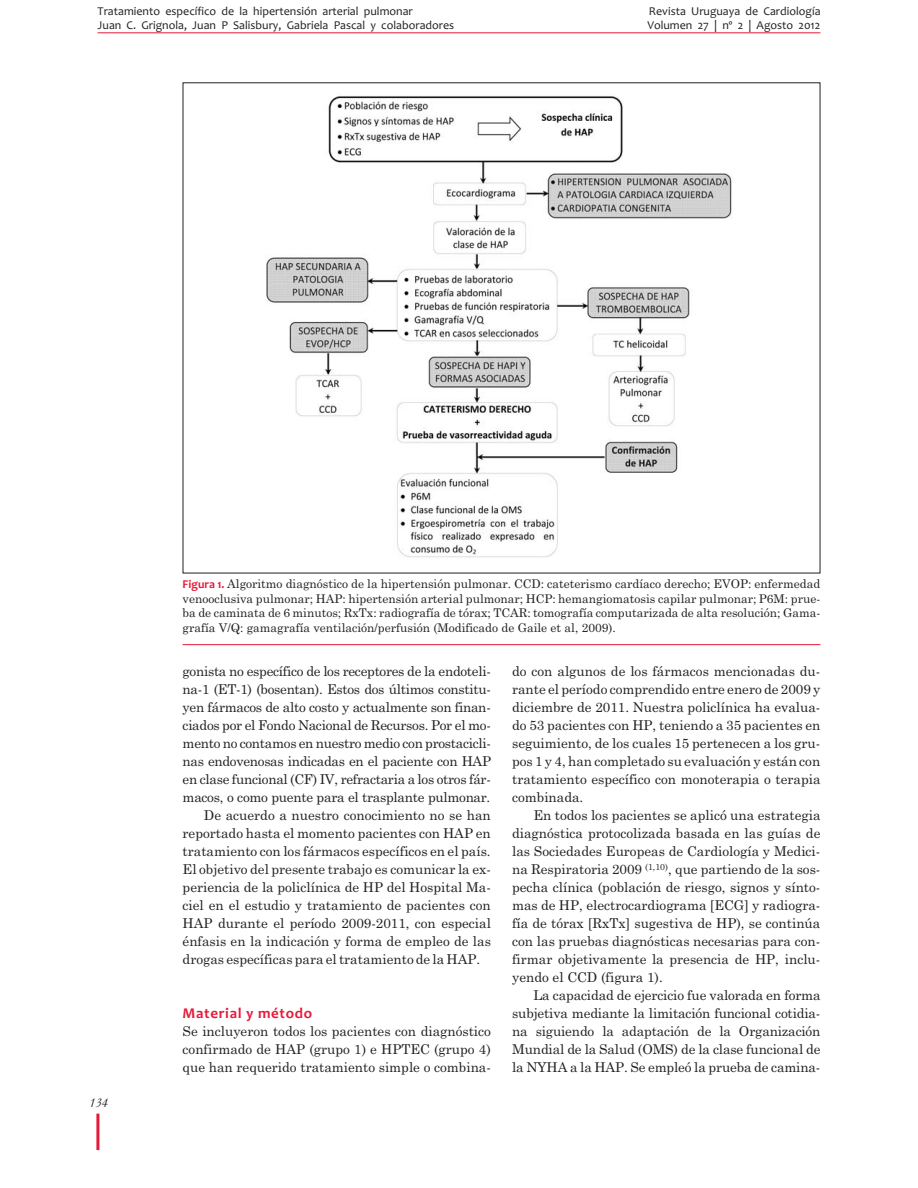
<style>
.page{position:relative;width:918px;height:1188px;background:#fff}
.page>*{position:absolute;margin:0;border:0;box-sizing:border-box;transform-origin:0 0}
.t1{font:700 15px "Candara";letter-spacing:.045em;color:#e71939}
.t2{font:13.5px/18px "Century Schoolbook";color:#231f20;text-align:justify}
.t3{font:13.5px "Century Schoolbook";letter-spacing:-.02em;color:#231f20}
.t4{font:italic 13.5px "Garamond";color:#231f20}
.t5{font:12px/14.7px "Century Schoolbook";color:#231f20;text-align:justify}
.t6{font:12px "Candara";color:#231f20}
.s1{font-family:"Candara";font-weight:700;color:#e71939}
</style>
<div class="page">
<hr style="left:96px;top:1114px;width:3px;height:36px;background:#e71939">
<hr style="left:98px;top:33px;width:722px;height:1px;background:#e71939">
<img style="left:266px;top:96px;width:466px;height:462px">
<hr style="left:183px;top:644px;width:637px;height:1px;background:#e71939">
<p class="t6" style="left:98px;top:6px;width:317px">Tratamiento específico de la hipertensión arterial pulmonar</p>
<p class="t6" style="left:649px;top:6px;width:173px">Revista Uruguaya de Cardiología</p>
<p class="t6" style="left:98px;top:21px;width:358px">Juan C. Grignola, Juan P Salisbury, Gabriela Pascal y colaboradores</p>
<p class="t6" style="left:647px;top:21px;width:174px">Volumen 27 | nº 2 | Agosto 2012</p>
<p class="t5" style="left:183px;top:578px;width:639px"><span class="s1">Figura 1.</span> Algoritmo diagnóstico de la hipertensión pulmonar. CCD: cateterismo cardíaco derecho; EVOP: enfermedad venooclusiva pulmonar; HAP: hipertensión arterial pulmonar; HCP: hemangiomatosis capilar pulmonar; P6M: prue&shy;ba de caminata de 6 minutos; RxTx: radiografía de tórax; TCAR: tomografía computarizada de alta resolución; Gama&shy;grafía V/Q: gamagrafía ventilación/perfusión (Modificado de Gaile et al, 2009).</p>
<p class="t4" style="left:89px;top:1098px;width:20px">134</p>
<p class="t3" style="left:183px;top:666px;width:310px">gonista no específico de los receptores de la endoteli-</p>
<p class="t3" style="left:183px;top:684px;width:310px">na-1 (ET-1) (bosentan). Estos dos últimos constitu-</p>
<p class="t3" style="left:183px;top:702px;width:310px">yen fármacos de alto costo y actualmente son finan-</p>
<p class="t3" style="left:183px;top:720px;width:310px">ciados por el Fondo Nacional de Recursos. Por el mo-</p>
<p class="t3" style="left:183px;top:738px;width:310px">mento no contamos en nuestro medio con prostacicli-</p>
<p class="t3" style="left:183px;top:756px;width:310px">nas endovenosas indicadas en el paciente con HAP</p>
<p class="t3" style="left:183px;top:774px;width:310px">en clase funcional (CF) IV, refractaria a los otros fár-</p>
<p class="t3" style="left:183px;top:792px;width:309px">macos, o como puente para el trasplante pulmonar.</p>
<p class="t2" style="left:204px;top:807px;width:288px">De acuerdo a nuestro conocimiento no se han</p>
<p class="t2" style="left:183px;top:825px;width:310px">reportado hasta el momento pacientes con HAP en</p>
<p class="t2" style="left:183px;top:843px;width:310px">tratamiento con los fármacos específicos en el país.</p>
<p class="t2" style="left:183px;top:861px;width:310px">El objetivo del presente trabajo es comunicar la ex-</p>
<p class="t2" style="left:183px;top:879px;width:310px">periencia de la policlínica de HP del Hospital Ma-</p>
<p class="t2" style="left:183px;top:897px;width:310px">ciel en el estudio y tratamiento de pacientes con</p>
<p class="t2" style="left:183px;top:915px;width:310px">HAP durante el período 2009-2011, con especial</p>
<p class="t2" style="left:183px;top:933px;width:310px">énfasis en la indicación y forma de empleo de las</p>
<p class="t2" style="left:183px;top:951px;width:299px">drogas específicas para el tratamiento de la HAP.</p>
<p class="t1" style="left:183px;top:1007px;width:131px">Material y método</p>
<p class="t2" style="left:183px;top:1023px;width:310px">Se incluyeron todos los pacientes con diagnóstico confirmado de HAP (grupo 1) e HPTEC (grupo 4) que han requerido tratamiento simple o combina-</p>
<p class="t2" style="left:512px;top:663px;width:310px">do con algunos de los fármacos mencionadas du&shy;rante el período comprendido entre enero de 2009 y diciembre de 2011. Nuestra policlínica ha evalua&shy;do 53 pacientes con HP, teniendo a 35 pacientes en seguimiento, de los cuales 15 pertenecen a los gru&shy;pos 1 y 4, han completado su evaluación y están con tratamiento específico con monoterapia o terapia combinada.</p>
<p class="t2" style="left:512px;top:807px;width:310px;text-indent:21px">En todos los pacientes se aplicó una estrategia diagnóstica protocolizada basada en las guías de las Sociedades Europeas de Cardiología y Medici&shy;na Respiratoria 2009 <sup>(1,10)</sup>, que partiendo de la sos&shy;pecha clínica (población de riesgo, signos y sínto&shy;mas de HP, electrocardiograma [ECG] y radiogra&shy;fía de tórax [RxTx] sugestiva de HP), se continúa con las pruebas diagnósticas necesarias para con&shy;firmar objetivamente la presencia de HP, inclu&shy;yendo el CCD (figura 1).</p>
<p class="t2" style="left:512px;top:987px;width:310px;text-indent:21px">La capacidad de ejercicio fue valorada en forma subjetiva mediante la limitación funcional cotidia&shy;na siguiendo la adaptación de la Organización Mundial de la Salud (OMS) de la clase funcional de la NYHA a la HAP. Se empleó la prueba de camina-</p>
</div>
